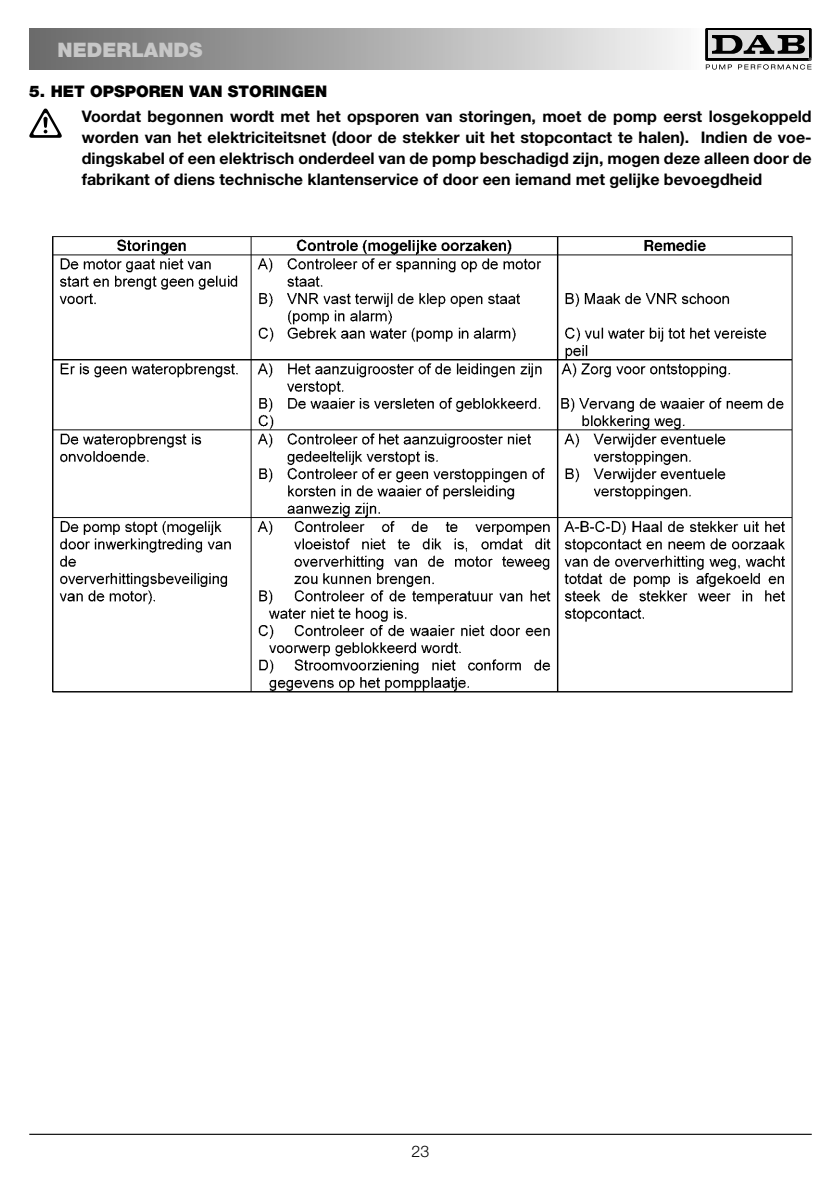
<style>
.page{position:relative;width:839px;height:1192px;background:#fff}
.page>*{position:absolute;margin:0;border:0;box-sizing:border-box;transform-origin:0 0}
.t1{font:900 20px "Helvetica Neue LT";color:#c7c7c7}
.t2{font:700 16px/21px "Helvetica Neue LT";color:#000;text-align:justify}
.t3{font:900 16px "Helvetica Neue LT";color:#000}
.t4{font:300 16px "Helvetica Neue LT";color:#000}
</style>
<div class="page">
<svg style="left:705px;top:28px;width:107px;height:33px"></svg>
<div style="left:708px;top:31px;width:101px;height:27px;background:#e0e0e0"></div>
<svg style="left:706px;top:35px;width:106px;height:35px"></svg>
<hr style="left:29px;top:1133px;width:783px;height:1px;background:#000">
<div style="left:29px;top:28px;width:675px;height:41px;background:linear-gradient(to right,#676767,#f7f7f7)"></div>
<svg style="left:29px;top:108px;width:33px;height:30px"></svg>
<img style="left:52px;top:236px;width:741px;height:457px">
<p class="t1" style="left:58px;top:43px;width:146px">NEDERLANDS</p>
<p class="t3" style="left:29px;top:86px;width:299px">5. HET OPSPOREN VAN STORINGEN</p>
<p class="t2" style="left:82px;top:107px;width:731px">Voordat begonnen wordt met het opsporen van storingen, moet de pomp eerst losgekoppeld worden van het elektriciteitsnet (door de stekker uit het stopcontact te halen). Indien de voe&shy;dingskabel of een elektrisch onderdeel van de pomp beschadigd zijn, mogen deze alleen door de fabrikant of diens technische klantenservice of door een iemand met gelijke bevoegdheid</p>
<p class="t4" style="left:412px;top:1145px;width:19px">23</p>
</div>
